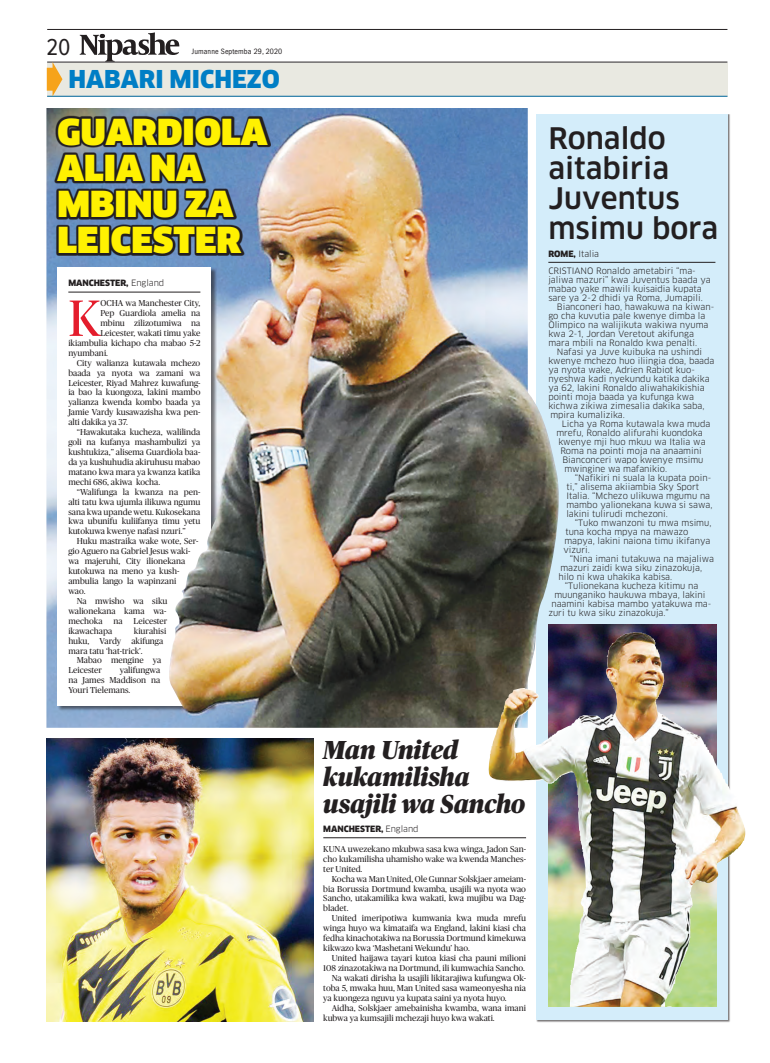
<style>
.page{position:relative;width:770px;height:1063px;background:#fff}
.page>*{position:absolute;margin:0;border:0;box-sizing:border-box;transform-origin:0 0}
.t1{font:51px "Publico";color:#e41d2c}
.t2{font:900 35px/36px "Clan LF";color:#fff101}
.t3{font:500 29px/30px "Clan LF";color:#231f20}
.t4{font:italic 900 26px/27px "Publico";color:#231f20;scale:.96 1}
.t5{font:900 24px "Clan OSF";color:#007ec5}
.t6{font:24px "Proxima Nova Cond";color:#231f20}
.t7{font:8.6px/9.9px "Publico";color:#231f20;text-align:justify}
.t8{font:8.6px "Clan LF";color:#231f20}
.t9{font:900 8.5px "Clan";letter-spacing:-.005em;color:#231f20}
.t10{font:8.5px "Clan";letter-spacing:-.005em;color:#231f20}
.t11{font:condensed 8px "Franklin Gothic";letter-spacing:.01em;color:#231f20}
.s1{font-weight:400}
.s2{font-weight:900}
</style>
<div class="page">
<img style="left:46px;top:108px;width:482px;height:620px">
<hr style="left:47px;top:29px;width:680px;height:1px;background:#231f20">
<hr style="left:47px;top:62px;width:680px;height:1px;background:#231f20">
<div style="left:47px;top:63px;width:680px;height:34px;background:#e9e9e1"></div>
<hr style="left:47px;top:96px;width:680px;height:1px;background:#00689e">
<svg style="left:47px;top:62px;width:15px;height:34px"></svg>
<svg style="left:80px;top:32px;width:99px;height:30px"></svg>
<div style="left:536px;top:114px;width:191px;height:906px;background:#d4edfa"></div>
<hr style="left:548px;top:262px;width:167px;height:1px;background:#231f20">
<hr style="left:323px;top:838px;width:203px;height:1px;background:#231f20">
<img style="left:46px;top:738px;width:267px;height:283px">
<div style="left:57px;top:268px;width:154px;height:438px;background:#fff"></div>
<hr style="left:68px;top:292px;width:132px;height:1px;background:#231f20">
<svg style="left:55px;top:115px;width:216px;height:141px;fill:#231f20"></svg>
<img style="left:548px;top:624px;width:168px;height:383px">
<img style="left:168px;top:336px;width:391px;height:386px">
<img style="left:487px;top:633px;width:146px;height:149px">
<h3 class="t6" style="left:46px;top:36px;width:26px">20</h3>
<p class="t11" style="left:192px;top:47px;width:92px">Jumanne Septemba 29, 2020</p>
<h3 class="t5" style="left:68px;top:66px;width:213px">HABARI MICHEZO</h3>
<h2 class="t2" style="left:57px;top:114px;width:212px">GUARDIOLA<br>ALIA NA<br>MBINU ZA<br>LEICESTER</h2>
<p class="t9" style="left:68px;top:278px;width:97px">MANCHESTER, <span class="s1">England</span></p>
<h1 class="t1" style="left:68px;top:290px;width:34px">K</h1>
<p class="t7" style="left:100px;top:298px;width:101px">OCHA wa Manchester City,</p>
<p class="t7" style="left:100px;top:308px;width:101px">Pep Guardiola amelia na</p>
<p class="t7" style="left:100px;top:318px;width:101px">mbinu zilizotumiwa na</p>
<p class="t7" style="left:100px;top:328px;width:101px">Leicester, wakati timu yake</p>
<p class="t7" style="left:68px;top:338px;width:134px">ikiambulia kichapo cha mabao 5-2</p>
<p class="t7" style="left:68px;top:348px;width:41px">nyumbani.</p>
<p class="t7" style="left:77px;top:358px;width:125px">City walianza kutawala mchezo</p>
<p class="t7" style="left:68px;top:368px;width:133px">baada ya nyota wa zamani wa</p>
<p class="t7" style="left:68px;top:378px;width:134px">Leicester, Riyad Mahrez kuwafung-</p>
<p class="t7" style="left:68px;top:388px;width:134px">ia bao la kuongoza, lakini mambo</p>
<p class="t7" style="left:68px;top:397px;width:133px">yalianza kwenda kombo baada ya</p>
<p class="t7" style="left:68px;top:407px;width:133px">Jamie Vardy kusawazisha kwa pen-</p>
<p class="t7" style="left:68px;top:417px;width:61px">alti dakika ya 37.</p>
<p class="t7" style="left:77px;top:427px;width:125px">“Hawakutaka kucheza, walilinda</p>
<p class="t7" style="left:68px;top:437px;width:134px">goli na kufanya mashambulizi ya</p>
<p class="t7" style="left:68px;top:447px;width:133px">kushtukiza,” alisema Guardiola baa-</p>
<p class="t7" style="left:68px;top:457px;width:134px">da ya kushuhudia akiruhusu mabao</p>
<p class="t7" style="left:68px;top:467px;width:134px">matano kwa mara ya kwanza katika</p>
<p class="t7" style="left:68px;top:477px;width:93px">mechi 686, akiwa kocha.</p>
<p class="t7" style="left:77px;top:487px;width:125px">“Walifunga la kwanza na pen-</p>
<p class="t7" style="left:68px;top:497px;width:134px">alti tatu kwa ujumla ilikuwa ngumu</p>
<p class="t7" style="left:68px;top:507px;width:133px">sana kwa upande wetu. Kukosekana</p>
<p class="t7" style="left:68px;top:517px;width:133px">kwa ubunifu kuliifanya timu yetu</p>
<p class="t7" style="left:68px;top:526px;width:119px">kutokuwa kwenye nafasi nzuri.”</p>
<p class="t7" style="left:77px;top:536px;width:123px">Huku mastraika wake wote, Ser-</p>
<p class="t7" style="left:68px;top:546px;width:123px">gio Aguero na Gabriel Jesus waki-</p>
<p class="t7" style="left:68px;top:556px;width:118px">wa majeruhi, City ilionekana</p>
<p class="t7" style="left:68px;top:566px;width:112px">kutokuwa na meno ya kush-</p>
<p class="t7" style="left:68px;top:576px;width:109px">ambulia lango la wapinzani</p>
<p class="t7" style="left:68px;top:586px;width:19px">wao.</p>
<p class="t7" style="left:77px;top:596px;width:92px">Na mwisho wa siku</p>
<p class="t7" style="left:68px;top:606px;width:100px">walionekana kama wa-</p>
<p class="t7" style="left:68px;top:616px;width:36px">mechoka</p>
<p class="t7" style="left:113px;top:616px;width:11px">na</p>
<p class="t7" style="left:134px;top:616px;width:35px">Leicester</p>
<p class="t7" style="left:68px;top:626px;width:45px">ikawachapa</p>
<p class="t7" style="left:68px;top:626px;width:99px;text-align:left;text-indent:66px">kiurahisi huku, Vardy akifunga mara tatu ‘hat-trick’.</p>
<p class="t7" style="left:68px;top:655px;width:94px;text-indent:8px">Mabao mengine ya<br>Leicester</p>
<p class="t7" style="left:68px;top:665px;width:94px;text-indent:51px">yalifungwa na James Maddison na Youri Tielemans.</p>
<h3 class="t3" style="left:548px;top:124px;width:171px">Ronaldo aitabiria<br>Juventus msimu bora</h3>
<p class="t10" style="left:548px;top:249px;width:52px"><span class="s2">ROME,</span> Italia</p>
<p class="t8" style="left:548px;top:266px;width:149px">CRISTIANO Ronaldo ametabiri “ma-</p>
<p class="t8" style="left:548px;top:275px;width:164px">jaliwa mazuri” kwa Juventus baada ya</p>
<p class="t8" style="left:548px;top:284px;width:155px">mabao yake mawili kuisaidia kupata</p>
<p class="t8" style="left:548px;top:293px;width:156px">sare ya 2-2 dhidi ya Roma, Jumapili.</p>
<p class="t8" style="left:557px;top:302px;width:159px">Bianconeri hao, hawakuwa na kiwan-</p>
<p class="t8" style="left:548px;top:311px;width:158px">go cha kuvutia pale kwenye dimba la</p>
<p class="t8" style="left:548px;top:320px;width:162px">Olimpico na walijikuta wakiwa nyuma</p>
<p class="t8" style="left:548px;top:329px;width:147px">kwa 2-1, Jordan Veretout akifunga</p>
<p class="t8" style="left:548px;top:338px;width:150px">mara mbili na Ronaldo kwa penalti.</p>
<p class="t8" style="left:557px;top:347px;width:147px">Nafasi ya Juve kuibuka na ushindi</p>
<p class="t8" style="left:548px;top:356px;width:167px">kwenye mchezo huo iliingia doa, baada</p>
<p class="t8" style="left:548px;top:365px;width:148px">ya nyota wake, Adrien Rabiot kuo-</p>
<p class="t8" style="left:548px;top:374px;width:163px">nyeshwa kadi nyekundu katika dakika</p>
<p class="t8" style="left:548px;top:383px;width:158px">ya 62, lakini Ronaldo aliwahakikishia</p>
<p class="t8" style="left:548px;top:392px;width:147px">pointi moja baada ya kufunga kwa</p>
<p class="t8" style="left:548px;top:401px;width:158px">kichwa zikiwa zimesalia dakika saba,</p>
<p class="t8" style="left:550px;top:410px;width:76px">mpira kumalizika.</p>
<p class="t8" style="left:562px;top:419px;width:150px">Licha ya Roma kutawala kwa muda</p>
<p class="t8" style="left:556px;top:428px;width:148px">mrefu, Ronaldo alifurahi kuondoka</p>
<p class="t8" style="left:558px;top:437px;width:149px">kwenye mji huo mkuu wa Italia wa</p>
<p class="t8" style="left:560px;top:446px;width:143px">Roma na pointi moja na anaamini</p>
<p class="t8" style="left:562px;top:455px;width:143px">Bianconceri wapo kwenye msimu</p>
<p class="t8" style="left:564px;top:464px;width:104px">mwingine wa mafanikio.</p>
<p class="t8" style="left:575px;top:473px;width:138px">“Nafikiri ni suala la kupata poin-</p>
<p class="t8" style="left:566px;top:482px;width:134px">ti,” alisema akiiambia Sky Sport</p>
<p class="t8" style="left:566px;top:491px;width:145px">Italia. “Mchezo ulikuwa mgumu na</p>
<p class="t8" style="left:566px;top:500px;width:147px">mambo yalionekana kuwa si sawa,</p>
<p class="t8" style="left:566px;top:509px;width:103px">lakini tulirudi mchezoni.</p>
<p class="t8" style="left:575px;top:518px;width:138px">“Tuko mwanzoni tu mwa msimu,</p>
<p class="t8" style="left:565px;top:527px;width:125px">tuna kocha mpya na mawazo</p>
<p class="t8" style="left:564px;top:536px;width:147px">mapya, lakini naiona timu ikifanya</p>
<p class="t8" style="left:563px;top:545px;width:28px">vizuri.</p>
<p class="t8" style="left:570px;top:554px;width:146px">“Nina imani tutakuwa na majaliwa</p>
<p class="t8" style="left:560px;top:563px;width:143px">mazuri zaidi kwa siku zinazokuja,</p>
<p class="t8" style="left:558px;top:572px;width:115px">hilo ni kwa uhakika kabisa.</p>
<p class="t8" style="left:565px;top:581px;width:135px">“Tulionekana kucheza kitimu na</p>
<p class="t8" style="left:554px;top:590px;width:153px">muunganiko haukuwa mbaya, lakini</p>
<p class="t8" style="left:551px;top:599px;width:161px">naamini kabisa mambo yatakuwa ma-</p>
<p class="t8" style="left:548px;top:608px;width:122px">zuri tu kwa siku zinazokuja.”</p>
<h3 class="t4" style="left:323px;top:736px;width:212px">Man United kukamilisha usajili wa Sancho</h3>
<p class="t9" style="left:323px;top:824px;width:97px">MANCHESTER, <span class="s1">England</span></p>
<p class="t7" style="left:323px;top:844px;width:204px">KUNA uwezekano mkubwa sasa kwa winga, Jadon San&shy;cho kukamilisha uhamisho wake wa kwenda Manches&shy;ter United.</p>
<p class="t7" style="left:323px;top:874px;width:204px;text-indent:8px">Kocha wa Man United, Ole Gunnar Solskjaer ameiam&shy;bia Borussia Dortmund kwamba, usajili wa nyota wao Sancho, utakamilika kwa wakati, kwa mujibu wa Dag&shy;bladet.</p>
<p class="t7" style="left:323px;top:913px;width:204px;text-indent:8px">United imeripotiwa kumwania kwa muda mrefu winga huyo wa kimataifa wa England, lakini kiasi cha fedha kinachotakiwa na Borussia Dortmund kimekuwa kikwazo kwa ‘Mashetani Wekundu’ hao.</p>
<p class="t7" style="left:332px;top:953px;width:196px">United haijawa tayari kutoa kiasi cha pauni milioni</p>
<p class="t7" style="left:323px;top:963px;width:203px">108 zinazotakiwa na Dortmund, ili kumwachia Sancho.</p>
<p class="t7" style="left:332px;top:973px;width:196px">Na wakati dirisha la usajili likitarajiwa kufungwa Ok-</p>
<p class="t7" style="left:323px;top:983px;width:204px">toba 5, mwaka huu, Man United sasa wameonyesha nia</p>
<p class="t7" style="left:323px;top:993px;width:185px">ya kuongeza nguvu ya kupata saini ya nyota huyo.</p>
<p class="t7" style="left:332px;top:1003px;width:196px">Aidha, Solskjaer amebainisha kwamba, wana imani</p>
<p class="t7" style="left:323px;top:1013px;width:173px">kubwa ya kumsajili mchezaji huyo kwa wakati.</p>
</div>
